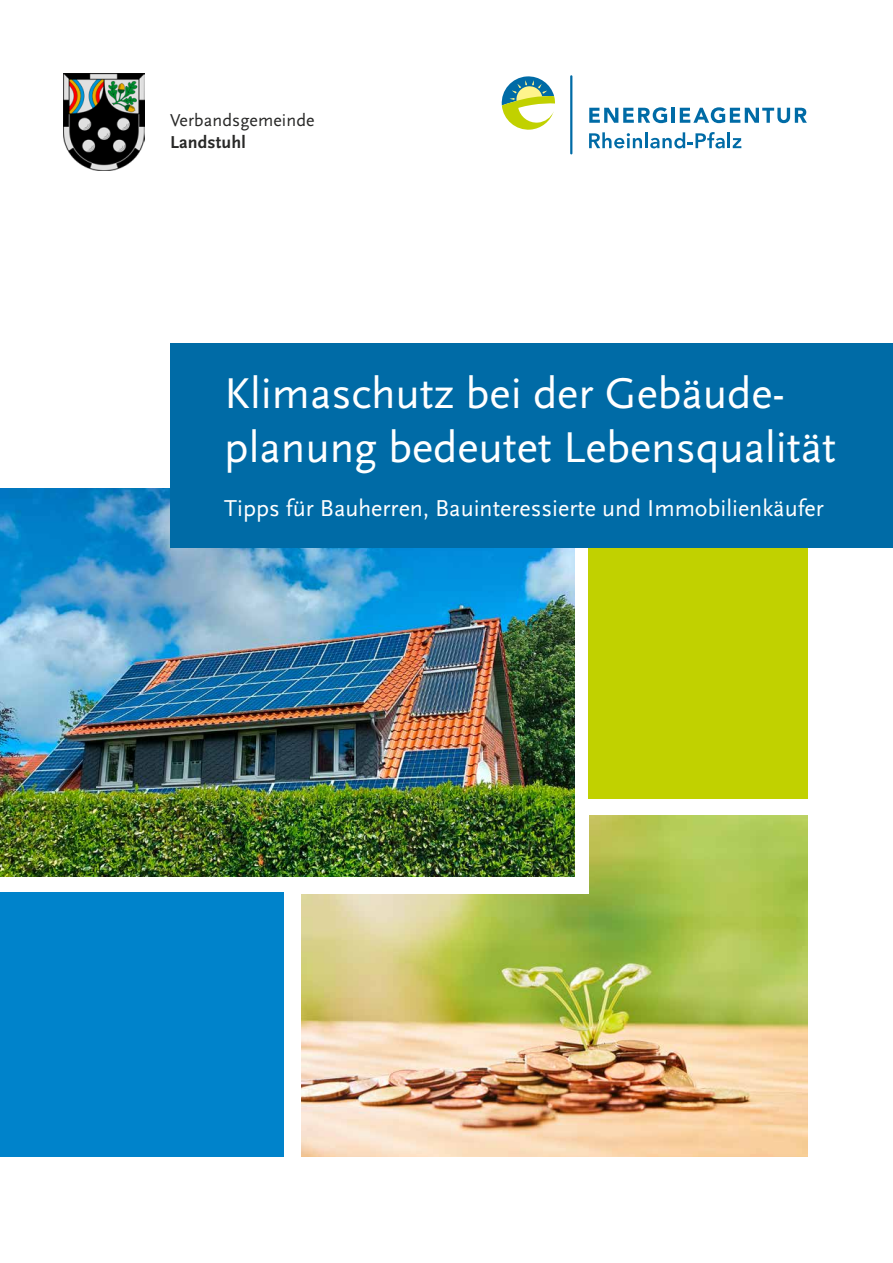
<style>
.page{position:relative;width:893px;height:1263px;background:#fff}
.page>*{position:absolute;margin:0;border:0;box-sizing:border-box;transform-origin:0 0}
.Titel_Head{font:45px/54px "Scala Sans Pro";color:#fff}
.Titel_Sub{font:24px "Scala Sans Pro";color:#fff}
.Text_Tabelle{font:18px "Scala Sans Pro";letter-spacing:.005em;color:#282827}
.Text_Tabelle-2{font:700 18px "Scala Sans Pro";letter-spacing:.01em;color:#282827}
</style>
<div class="page">
<svg style="left:589px;top:107px;width:78px;height:16px"></svg>
<hr style="left:672px;top:108px;width:3px;height:15px;background:#006ba6">
<svg style="left:680px;top:107px;width:127px;height:16px"></svg>
<hr style="left:570px;top:75px;width:2px;height:79px;background:#006ba6">
<svg style="left:501px;top:76px;width:54px;height:54px"></svg>
<svg style="left:589px;top:132px;width:53px;height:16px"></svg>
<hr style="left:645px;top:132px;width:3px;height:16px;background:#006ba6">
<svg style="left:650px;top:132px;width:91px;height:16px"></svg>
<img style="left:301px;top:815px;width:507px;height:342px">
<div style="left:222px;top:631px;width:366px;height:263px;background:#fff"></div>
<img style="left:0;top:489px;width:574px;height:388px">
<div style="left:588px;top:489px;width:220px;height:310px;background:#c1d100"></div>
<div style="left:170px;top:343px;width:723px;height:205px;background:#006ba6"></div>
<div style="left:0;top:892px;width:283px;height:265px;background:#0083cb"></div>
<img style="left:64px;top:73px;width:81px;height:98px">
<p class="Text_Tabelle" style="left:170px;top:110px;width:146px">Verbandsgemeinde</p>
<p class="Text_Tabelle-2" style="left:170px;top:132px;width:77px">Landstuhl</p>
<p class="Titel_Head" style="left:224px;top:366px;width:613px">Klimaschutz bei der Gebäude&shy;planung bedeutet Lebensqualität</p>
<p class="Titel_Sub" style="left:224px;top:495px;width:601px">Tipps für Bauherren, Bauinteressierte und Immobilienkäufer</p>
</div>
